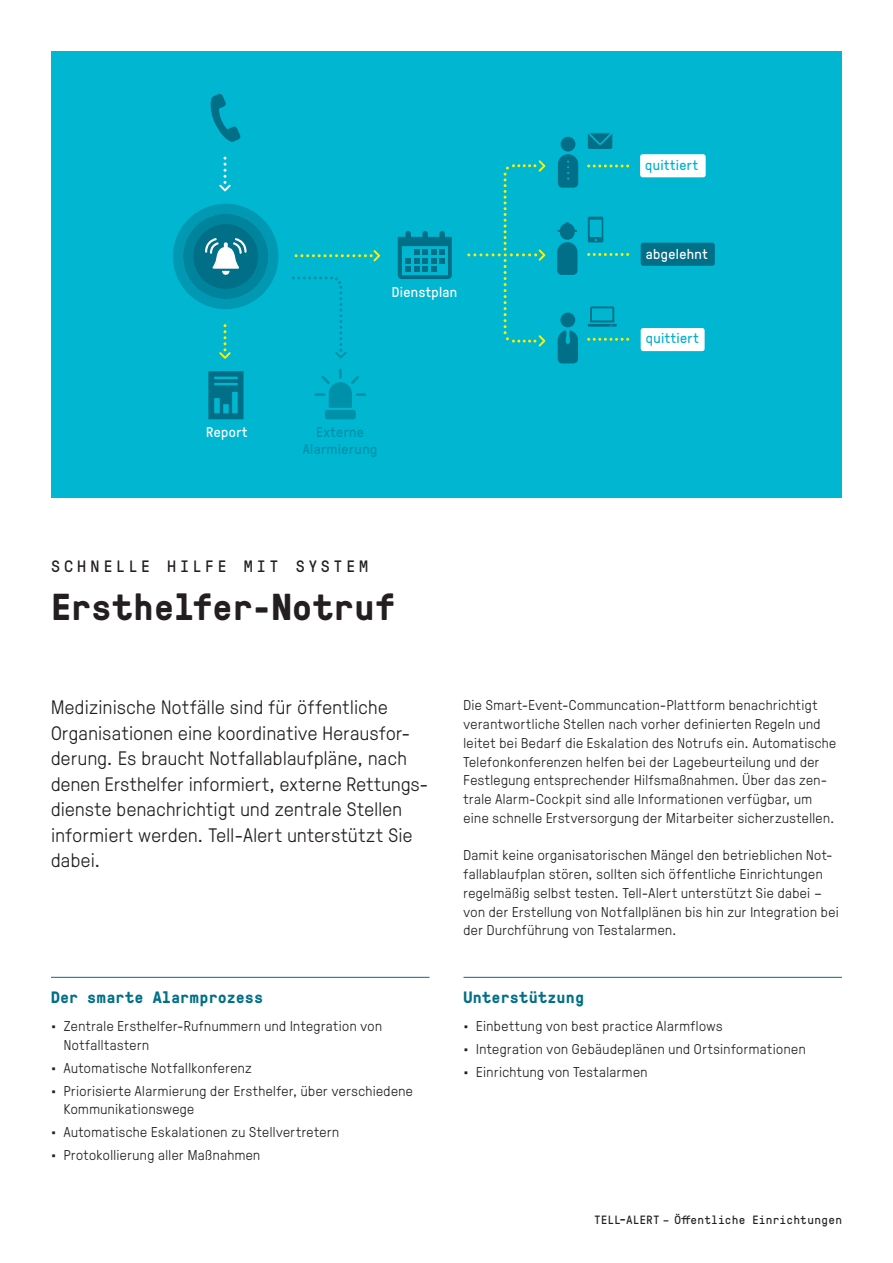
<style>
.page{position:relative;width:893px;height:1263px;background:#fff}
.page>*{position:absolute;margin:0;border:0;box-sizing:border-box;transform-origin:0 0}
.t1{font:700 37.5px "GT Pressura Mono";letter-spacing:-.005em;color:#231f20}
.t2{font:300 19.5px/25.5px "GT Pressura";letter-spacing:.02em;color:#231f20}
.t3{font:700 16.5px "GT Pressura Mono";letter-spacing:.01em;color:#006f87}
.t4{font:16.5px "GT Pressura Mono";letter-spacing:.215em;color:#231f20}
.t5{font:300 14.25px/18.8px "GT Pressura";letter-spacing:.03em;color:#231f20}
.t6{font:14.25px "GT Pressura";letter-spacing:.03em;color:#fff}
.t7{font:14.25px "GT Pressura";letter-spacing:.03em;color:#00b1cd}
.t8{font:14.25px/16.8px "GT Pressura";letter-spacing:.03em;color:#0091aa;text-align:center}
.t9{font:12px "GT Pressura Mono";letter-spacing:.02em;color:#231f20}
</style>
<div class="page">
<hr style="left:51px;top:977px;width:378px;height:1px;background:#006f87">
<hr style="left:463px;top:977px;width:379px;height:1px;background:#006f87">
<div style="left:51px;top:51px;width:791px;height:446px;background:#00b6d1"></div>
<svg style="left:398px;top:231px;width:54px;height:48px"></svg>
<svg style="left:208px;top:371px;width:36px;height:48px"></svg>
<svg style="left:588px;top:133px;width:25px;height:16px"></svg>
<svg style="left:588px;top:306px;width:29px;height:21px"></svg>
<svg style="left:588px;top:217px;width:15px;height:25px"></svg>
<div style="left:640px;top:154px;width:66px;height:23px;background:#fff;border-radius:3px"></div>
<div style="left:641px;top:243px;width:74px;height:23px;background:#006f87;border-radius:3px"></div>
<div style="left:641px;top:328px;width:64px;height:23px;background:#fff;border-radius:3px"></div>
<svg style="left:210px;top:93px;width:31px;height:49px"></svg>
<div style="left:325px;top:410px;width:31px;height:9px;background:#0091aa;border-radius:2px"></div>
<svg style="left:314px;top:369px;width:52px;height:39px"></svg>
<svg style="left:557px;top:222px;width:20px;height:53px"></svg>
<svg style="left:558px;top:313px;width:20px;height:50px"></svg>
<svg style="left:558px;top:137px;width:20px;height:51px"></svg>
<svg style="left:587px;top:164px;width:42px;height:3px"></svg>
<svg style="left:587px;top:253px;width:42px;height:3px"></svg>
<svg style="left:587px;top:338px;width:42px;height:3px"></svg>
<svg style="left:219px;top:157px;width:12px;height:34px"></svg>
<svg style="left:295px;top:250px;width:85px;height:11px"></svg>
<svg style="left:467px;top:160px;width:78px;height:186px"></svg>
<svg style="left:219px;top:324px;width:12px;height:35px"></svg>
<svg style="left:292px;top:276px;width:55px;height:82px"></svg>
<svg style="left:173px;top:204px;width:105px;height:105px"></svg>
<p class="t7" style="left:645px;top:155px;width:54px">quittiert</p>
<p class="t6" style="left:206px;top:422px;width:43px">Report</p>
<p class="t6" style="left:392px;top:281px;width:67px">Dienstplan</p>
<p class="t8" style="left:303px;top:423px;width:76px">Externe<br>Alarmierung</p>
<p class="t4" style="left:51px;top:555px;width:319px">SCHNELLE HILFE MIT SYSTEM</p>
<h1 class="t1" style="left:51px;top:580px;width:346px">Ersthelfer-Notruf</h1>
<p class="t6" style="left:646px;top:244px;width:63px">abgelehnt</p>
<p class="t7" style="left:646px;top:328px;width:54px">quittiert</p>
<p class="t2" style="left:51px;top:693px;width:379px">Medizinische Notfälle sind für öffentliche Organisationen eine koordinative Herausfor&shy;derung. Es braucht Notfallablaufpläne, nach denen Ersthelfer informiert, externe Rettungs&shy;dienste benachrichtigt und zentrale Stellen informiert werden. Tell-Alert unterstützt Sie dabei.</p>
<p class="t3" style="left:51px;top:985px;width:214px">Der smarte Alarmprozess</p>
<p class="t5" style="left:64px;top:1016px;width:320px;text-indent:-13px">• Zentrale Ersthelfer-Rufnummern und Integration von<br>Notfalltastern</p>
<p class="t5" style="left:51px;top:1057px;width:202px">• Automatische Notfallkonferenz</p>
<p class="t5" style="left:64px;top:1080px;width:351px;text-indent:-13px">• Priorisierte Alarmierung der Ersthelfer, über verschiedene<br>Kommunikationswege</p>
<p class="t5" style="left:51px;top:1122px;width:289px">• Automatische Eskalationen zu Stellvertretern</p>
<p class="t5" style="left:51px;top:1145px;width:211px">• Protokollierung aller Maßnahmen</p>
<p class="t5" style="left:463px;top:695px;width:374px">Die Smart-Event-Communcation-Plattform benachrichtigt verantwortliche Stellen nach vorher definierten Regeln und leitet bei Bedarf die Eskalation des Notrufs ein. Automatische Telefonkonferenzen helfen bei der Lagebeurteilung und der Festlegung entsprechender Hilfsmaßnahmen. Über das zen&shy;trale Alarm-Cockpit sind alle Informationen verfügbar, um eine schnelle Erstversorgung der Mitarbeiter sicherzustellen.</p>
<p class="t5" style="left:463px;top:845px;width:377px">Damit keine organisatorischen Mängel den betrieblichen Not&shy;fallablaufplan stören, sollten sich öffentliche Einrichtungen regelmäßig selbst testen. Tell-Alert unterstützt Sie dabei – von der Erstellung von Notfallplänen bis hin zur Integration bei der Durchführung von Testalarmen.</p>
<p class="t3" style="left:463px;top:985px;width:122px">Unterstützung</p>
<p class="t5" style="left:463px;top:1016px;width:260px">• Einbettung von best practice Alarmflows</p>
<p class="t5" style="left:463px;top:1039px;width:344px">• Integration von Gebäudeplänen und Ortsinformationen</p>
<p class="t5" style="left:463px;top:1062px;width:185px">• Einrichtung von Testalarmen</p>
<p class="t9" style="left:594px;top:1211px;width:249px">TELL-ALERT – Öffentliche Einrichtungen</p>
</div>
